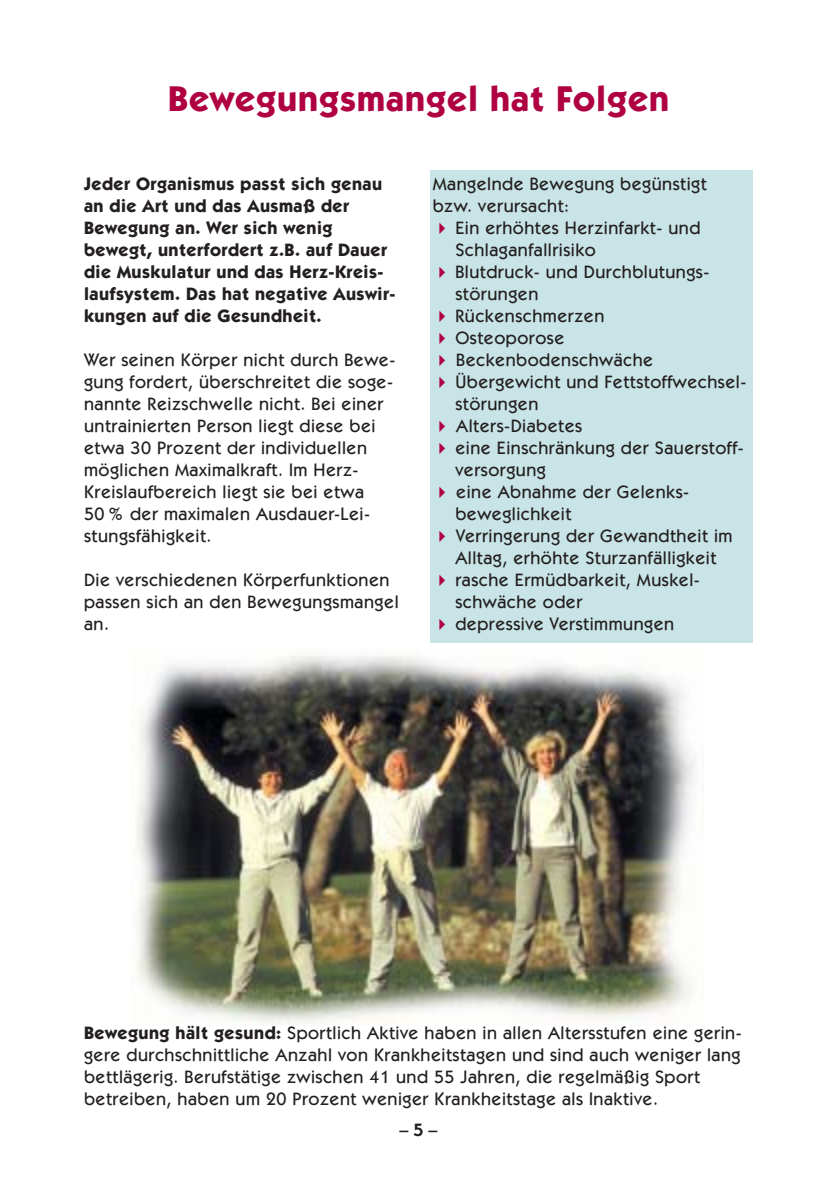
<style>
.page{position:relative;width:838px;height:1190px;background:#fff}
.page>*{position:absolute;margin:0;border:0;box-sizing:border-box;transform-origin:0 0}
.t1{font:700 36px "Itc Kabel";letter-spacing:.03em;color:#af0041}
.t2{font:500 18px/22px "Itc Kabel";letter-spacing:.03em;color:#231f1f}
.t3{font:700 18px/22px "Itc Kabel";letter-spacing:.03em;color:#231f1f}
.t4{font:600 18px "Itc Kabel";color:#231f1f}
.s1{font-weight:700}
</style>
<div class="page">
<div style="left:430px;top:170px;width:323px;height:472px;background:#c9e4e7"></div>
<img style="left:135px;top:655px;width:560px;height:369px">
<h1 class="t1" style="left:168px;top:85px;width:503px">Bewegungsmangel hat Folgen</h1>
<p class="t3" style="left:84px;top:175px;width:313px">Jeder Organismus passt sich genau an die Art und das Ausmaß der<br>Bewegung an. Wer sich wenig bewegt, unterfordert z.B. auf Dauer die Muskulatur und das Herz-Kreis&shy;laufsystem. Das hat negative Auswir&shy;kungen auf die Gesundheit.</p>
<p class="t2" style="left:84px;top:351px;width:313px">Wer seinen Körper nicht durch Bewe&shy;gung fordert, überschreitet die soge&shy;nannte Reizschwelle nicht. Bei einer untrainierten Person liegt diese bei etwa 30 Prozent der individuellen möglichen Maximalkraft. Im Herz-Kreislaufbereich liegt sie bei etwa<br>50 % der maximalen Ausdauer-Lei&shy;stungsfähigkeit.</p>
<p class="t2" style="left:84px;top:571px;width:316px">Die verschiedenen Körperfunktionen passen sich an den Bewegungsmangel an.</p>
<p class="t2" style="left:433px;top:175px;width:276px">Mangelnde Bewegung begünstigt bzw. verursacht:</p>
<p class="t2" style="left:455px;top:219px;width:292px">Ein erhöhtes Herzinfarkt- und<br>Schlaganfallrisiko<br>Blutdruck- und Durchblutungs&shy;störungen<br>Rückenschmerzen<br>Osteoporose<br>Beckenbodenschwäche<br>Übergewicht und Fettstoffwechsel&shy;störungen<br>Alters-Diabetes<br>eine Einschränkung der Sauerstoff&shy;versorgung<br>eine Abnahme der Gelenks&shy;beweglichkeit<br>Verringerung der Gewandtheit im<br>Alltag, erhöhte Sturzanfälligkeit rasche Ermüdbarkeit, Muskel&shy;schwäche oder<br>depressive Verstimmungen</p>
<p class="t2" style="left:84px;top:1023px;width:659px"><span class="s1">Bewegung hält gesund:</span> Sportlich Aktive haben in allen Altersstufen eine gerin&shy;gere durchschnittliche Anzahl von Krankheitstagen und sind auch weniger lang bettlägerig. Berufstätige zwischen 41 und 55 Jahren, die regelmäßig Sport betreiben, haben um 20 Prozent weniger Krankheitstage als Inaktive.</p>
<p class="t4" style="left:400px;top:1123px;width:40px">– 5 –</p>
</div>
